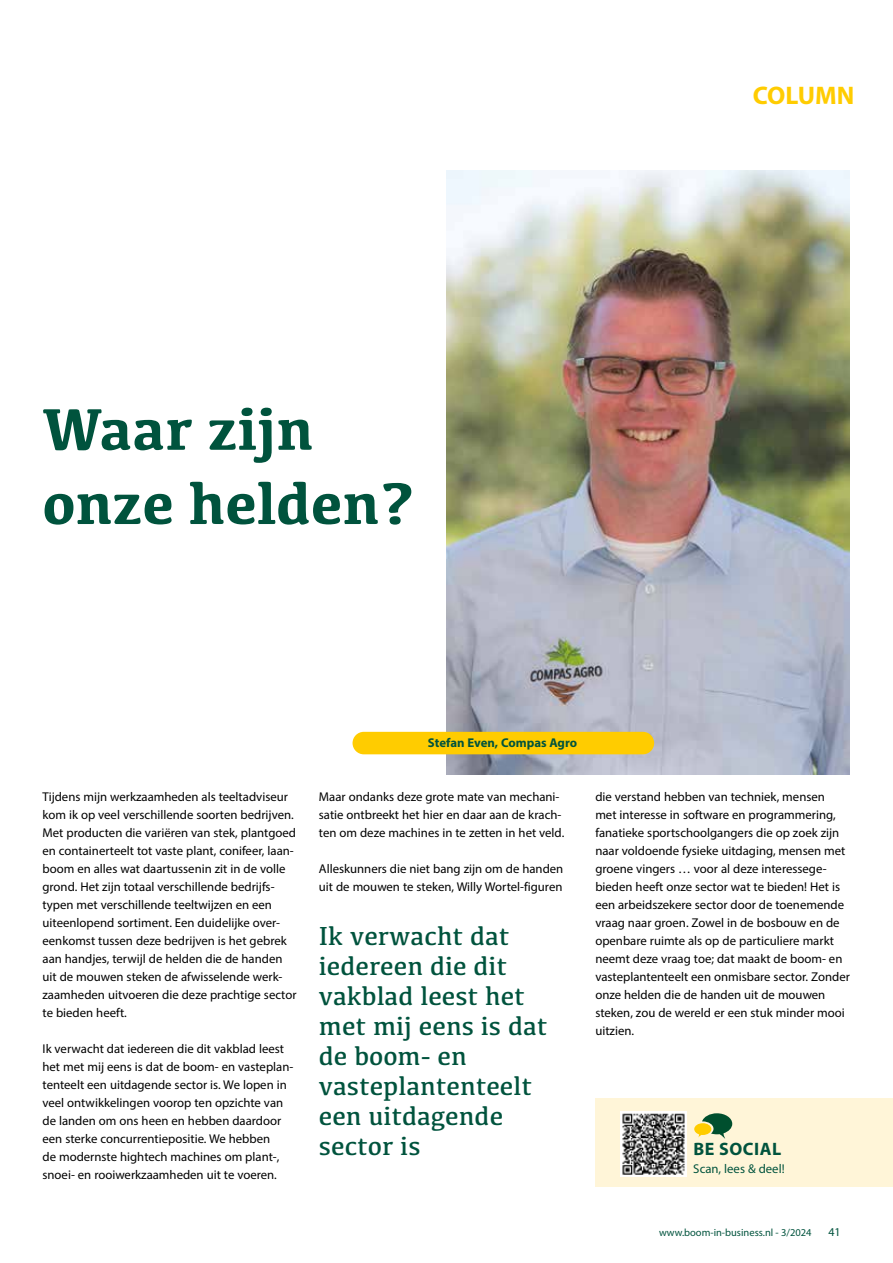
<style>
.page{position:relative;width:893px;height:1263px;background:#fff}
.page>*{position:absolute;margin:0;border:0;box-sizing:border-box;transform-origin:0 0}
.t1{font:700 60.75px/74.2px "Kefa";color:#00533d}
.t2{font:27px/30px "Kefa";color:#00533d}
.t3{font:700 25.5px "Myriad Pro";color:#fc0}
.t4{font:700 18px "Myriad Pro";letter-spacing:.03em;color:#00533d}
.t5{font:12.75px/18px "Myriad Pro";color:#000}
.t6{font:700 12.75px "Myriad Pro";color:#00533d}
.t7{font:12.75px "Myriad Pro";color:#00533d}
.t8{font:12px "Myriad Pro";color:#00533d}
.t9{font:10.5px "Myriad Pro";color:#00533d}
</style>
<div class="page">
<img style="left:446px;top:170px;width:403px;height:604px">
<div style="left:353px;top:732px;width:301px;height:22px;background:#fc0;border-radius:11px"></div>
<div style="left:595px;top:1098px;width:298px;height:88px;background:#fff5d8"></div>
<img style="left:621px;top:1111px;width:65px;height:66px">
<svg style="left:694px;top:1113px;width:38px;height:26px"></svg>
<h3 class="t3" style="left:753px;top:79px;width:103px">COLUMN</h3>
<h1 class="t1" style="left:43px;top:389px;width:373px">Waar zijn onze helden?</h1>
<p class="t5" style="left:43px;top:788px;width:256px">Tijdens mijn werkzaamheden als teeltadviseur kom ik op veel verschillende soorten bedrijven.<br>Met producten die variëren van stek, plantgoed en containerteelt tot vaste plant, conifeer, laan&shy;boom en alles wat daartussenin zit in de volle grond. Het zijn totaal verschillende bedrijfs&shy;typen met verschillende teeltwijzen en een uiteenlopend sortiment. Een duidelijke over&shy;eenkomst tussen deze bedrijven is het gebrek aan handjes, terwijl de helden die de handen uit de mouwen steken de afwisselende werk&shy;zaamheden uitvoeren die deze prachtige sector te bieden heeft.</p>
<p class="t5" style="left:43px;top:1040px;width:252px">Ik verwacht dat iedereen die dit vakblad leest het met mij eens is dat de boom- en vasteplan&shy;tenteelt een uitdagende sector is. We lopen in veel ontwikkelingen voorop ten opzichte van de landen om ons heen en hebben daardoor een sterke concurrentiepositie. We hebben<br>de modernste hightech machines om plant-, snoei- en rooiwerkzaamheden uit te voeren.</p>
<p class="t6" style="left:428px;top:734px;width:151px">Stefan Even, Compas Agro</p>
<p class="t5" style="left:319px;top:788px;width:247px">Maar ondanks deze grote mate van mechani&shy;satie ontbreekt het hier en daar aan de krach&shy;ten om deze machines in te zetten in het veld.</p>
<p class="t5" style="left:319px;top:860px;width:246px">Alleskunners die niet bang zijn om de handen uit de mouwen te steken, Willy Wortel-figuren</p>
<h2 class="t2" style="left:319px;top:920px;width:230px">Ik verwacht dat iedereen die dit vakblad leest het met mij eens is dat de boom- en vasteplantenteelt een uitdagende sector is</h2>
<p class="t5" style="left:595px;top:788px;width:256px">die verstand hebben van techniek, mensen<br>met interesse in software en programmering, fanatieke sportschoolgangers die op zoek zijn naar voldoende fysieke uitdaging, mensen met groene vingers … voor al deze interessege&shy;bieden heeft onze sector wat te bieden! Het is een arbeidszekere sector door de toenemende vraag naar groen. Zowel in de bosbouw en de openbare ruimte als op de particuliere markt neemt deze vraag toe; dat maakt de boom- en vasteplantenteelt een onmisbare sector. Zonder onze helden die de handen uit de mouwen steken, zou de wereld er een stuk minder mooi uitzien.</p>
<h3 class="t4" style="left:693px;top:1137px;width:89px">BE SOCIAL</h3>
<p class="t7" style="left:693px;top:1161px;width:93px">Scan, lees &amp; deel!</p>
<p class="t9" style="left:659px;top:1226px;width:154px">www.boom-in-business.nl - 3/2024</p>
<p class="t8" style="left:828px;top:1224px;width:14px">41</p>
</div>
